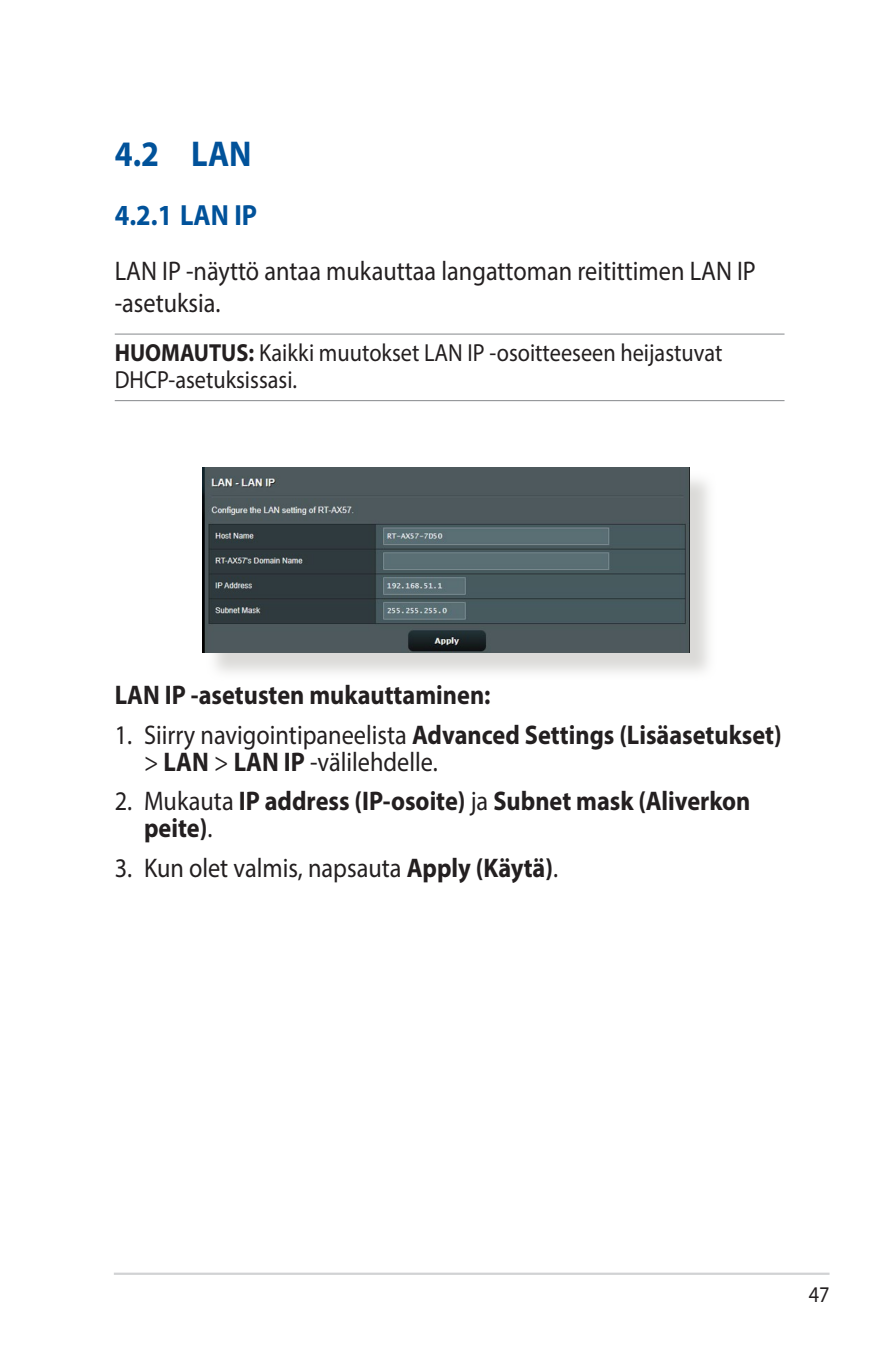
<style>
.page{position:relative;width:893px;height:1346px;background:#fff}
.page>*{position:absolute;margin:0;border:0;box-sizing:border-box;transform-origin:0 0}
.t1{font:700 36px "Myriad Pro";color:#01529a;scale:.9 1}
.t2{font:700 29.25px "Myriad Pro";color:#01529a;scale:.9 1}
.t3{font:27px/32.4px "Myriad Pro";color:#231f20;scale:.9 1}
.t4{font:700 27px/27px "Myriad Pro";color:#231f20;scale:.9 1}
.t5{font:24.75px/27px "Myriad Pro";color:#231f20;scale:.9 1}
.t6{font:22.5px "Myriad Pro";color:#231f20;scale:.9 1}
.s1{font-weight:700}
.s2{font-weight:400}
</style>
<div class="page">
<hr style="left:114px;top:1272px;width:715px;height:3px;background:#d1d2d4">
<hr style="left:115px;top:333px;width:669px;height:2px;background:#939598">
<hr style="left:115px;top:400px;width:669px;height:1px;background:#939598">
<div style="left:206px;top:471px;width:511px;height:210px;background:#cfcecb;opacity:.75"></div>
<img style="left:202px;top:467px;width:487px;height:186px">
<h1 class="t1" style="left:115px;top:130px;width:154px">4.2 LAN</h1>
<p class="t2" style="left:115px;top:196px;width:160px">4.2.1 LAN IP</p>
<p class="t3" style="left:115px;top:254px;width:714px">LAN IP -näyttö antaa mukauttaa langattoman reitittimen LAN IP -asetuksia.</p>
<p class="t5" style="left:115px;top:339px;width:677px"><span class="s1">HUOMAUTUS:</span> Kaikki muutokset LAN IP -osoitteeseen heijastuvat<br>DHCP-asetuksissasi.</p>
<p class="t4" style="left:115px;top:680px;width:419px">LAN IP -asetusten mukauttaminen:</p>
<p class="t3" style="left:144px;top:720px;width:710px;line-height:27px;text-indent:-29px">1. Siirry navigointipaneelista <span class="s1">Advanced Settings (Lisäasetukset) </span>&gt; <span class="s1">LAN</span> &gt; <span class="s1">LAN IP</span> -välilehdelle.</p>
<p class="t4" style="left:144px;top:787px;width:675px;text-indent:-29px"><span class="s2">2. Mukauta</span> IP address (IP-osoite) <span class="s2">ja</span> Subnet mask (Aliverkon peite)<span class="s2">.</span></p>
<p class="t3" style="left:115px;top:851px;width:494px">3. Kun olet valmis, napsauta <span class="s1">Apply (Käytä)</span>.</p>
<p class="t6" style="left:809px;top:1281px;width:25px">47</p>
</div>
